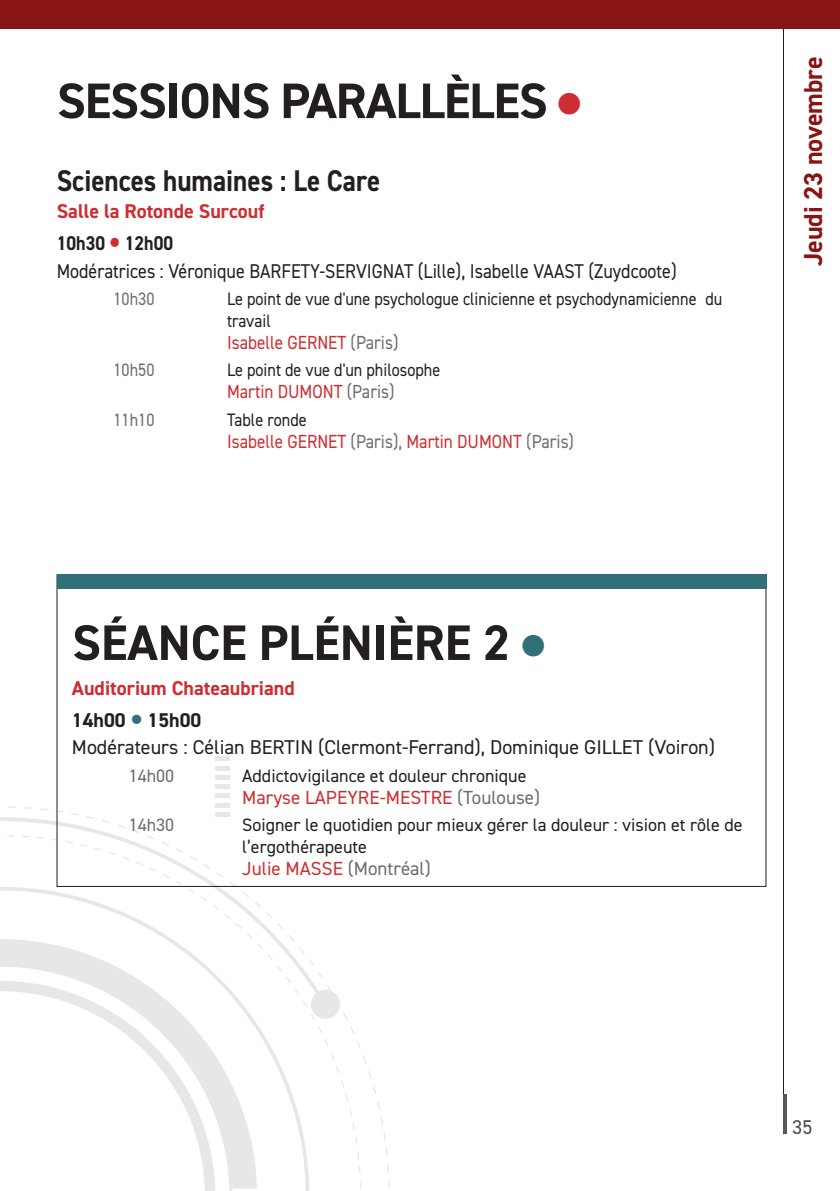
<style>
.page{position:relative;width:840px;height:1191px;background:#fff}
.page>*{position:absolute;margin:0;border:0;box-sizing:border-box;transform-origin:0 0}
.t1{font:700 50px "DIN2014";letter-spacing:-.02em;color:#231f20}
.t2{font:700 50px "DIN2014";color:#231f20}
.t3{font:700 30px "DIN2014";color:#231f20;scale:.9 1}
.t4{font:700 26px "DIN2014";color:#881414}
.t5{font:20px "DIN2014";color:#231f20;scale:.9 1}
.t6{font:700 20px/32px "DIN2014";color:#ce2e31}
.t7{font:20px "DIN2014";color:#231f20}
.t8{font:20px "DIN2014";color:#4b4c4d}
.t9{font:19px "DIN2014";color:#ce2e31;scale:.9 1}
.t10{font:19px "DIN2014";color:#ce2e31}
.t11{font:18px/21.6px "DIN2014";color:#231f20}
.t12{font:18px/21.6px "DIN2014";color:#231f20;scale:.9 1}
.t13{font:18px "DIN2014";color:#6c6d70;scale:.9 1}
.t14{font:18px "DIN2014";color:#6c6d70}
.s1{color:#ce2e31}
.s2{color:#231f20}
.s3{font-size:40px}
.s4{color:#6c6d70}
.s5{color:#317079}
.s6{font-size:40px;color:#317079}
</style>
<div class="page">
<hr style="left:782px;top:0;width:1px;height:1134px;background:#231f20">
<svg style="left:782px;top:1094px;width:4px;height:40px"></svg>
<div style="left:0;top:0;width:839px;height:28px;background:#881414"></div>
<svg style="left:0;top:806px;width:389px;height:385px"></svg>
<div style="left:311px;top:989px;width:29px;height:29px;background:#e7e7e7;border-radius:50%"></div>
<hr style="left:216px;top:812px;width:14px;height:4px;background:#e7e7e7">
<hr style="left:216px;top:803px;width:14px;height:4px;background:#e7e7e7">
<hr style="left:216px;top:794px;width:14px;height:4px;background:#e7e7e7">
<hr style="left:216px;top:784px;width:14px;height:4px;background:#e7e7e7">
<hr style="left:216px;top:775px;width:14px;height:4px;background:#e7e7e7">
<hr style="left:216px;top:766px;width:14px;height:4px;background:#e7e7e7">
<div style="left:216px;top:756px;width:14px;height:5px;background:#e7e7e7"></div>
<svg style="left:0;top:939px;width:257px;height:249px"></svg>
<div style="left:57px;top:574px;width:708px;height:15px;background:#317079"></div>
<h1 class="t1" style="left:57px;top:68px;width:525px">SESSIONS PARALLÈLES <span class="s1">●</span></h1>
<h2 class="t3" style="left:57px;top:160px;width:361px">Sciences humaines : Le Care</h2>
<p class="t6" style="left:57px;top:195px;width:209px">Salle la Rotonde Surcouf<br><span class="s2">10h30</span> <span class="s3">•</span> <span class="s2">12h00</span></p>
<p class="t5" style="left:57px;top:259px;width:690px">Modératrices : Véronique BARFETY-SERVIGNAT (Lille), Isabelle VAAST (Zuydcoote)</p>
<p class="t13" style="left:113px;top:288px;width:47px">10h30</p>
<p class="t12" style="left:227px;top:288px;width:551px">Le point de vue d'une psychologue clinicienne et psychodynamicienne du travail</p>
<p class="t9" style="left:227px;top:330px;width:192px">Isabelle GERNET <span class="s4">(Paris)</span></p>
<p class="t13" style="left:113px;top:359px;width:47px">10h50</p>
<p class="t12" style="left:227px;top:359px;width:238px">Le point de vue d'un philosophe</p>
<p class="t9" style="left:227px;top:380px;width:188px">Martin DUMONT <span class="s4">(Paris)</span></p>
<p class="t13" style="left:113px;top:408px;width:47px">11h10</p>
<p class="t12" style="left:227px;top:408px;width:90px">Table ronde</p>
<p class="t9" style="left:227px;top:429px;width:387px">Isabelle GERNET <span class="s4">(Paris),</span> Martin DUMONT <span class="s4">(Paris)</span></p>
<h3 class="t4" style="left:795px;top:266px;width:211px;rotate:-90deg">Jeudi 23 novembre</h3>
<h1 class="t2" style="left:72px;top:609px;width:474px">SÉANCE PLÉNIÈRE 2 <span class="s5">●</span></h1>
<p class="t6" style="left:72px;top:671px;width:224px">Auditorium Chateaubriand<br><span class="s2">14h00</span> <span class="s6">•</span> <span class="s2">15h00</span></p>
<p class="t7" style="left:72px;top:735px;width:644px">Modérateurs : Célian BERTIN (Clermont-Ferrand), Dominique GILLET (Voiron)</p>
<p class="t14" style="left:129px;top:764px;width:47px">14h00</p>
<p class="t11" style="left:242px;top:764px;width:286px">Addictovigilance et douleur chronique</p>
<p class="t10" style="left:242px;top:785px;width:299px">Maryse LAPEYRE-MESTRE <span class="s4">(Toulouse)</span></p>
<p class="t14" style="left:129px;top:813px;width:47px">14h30</p>
<p class="t11" style="left:242px;top:813px;width:501px">Soigner le quotidien pour mieux gérer la douleur : vision et rôle de l’ergothérapeute</p>
<p class="t10" style="left:242px;top:856px;width:190px">Julie MASSE <span class="s4">(Montréal)</span></p>
<p class="t8" style="left:791px;top:1114px;width:21px">35</p>
</div>
